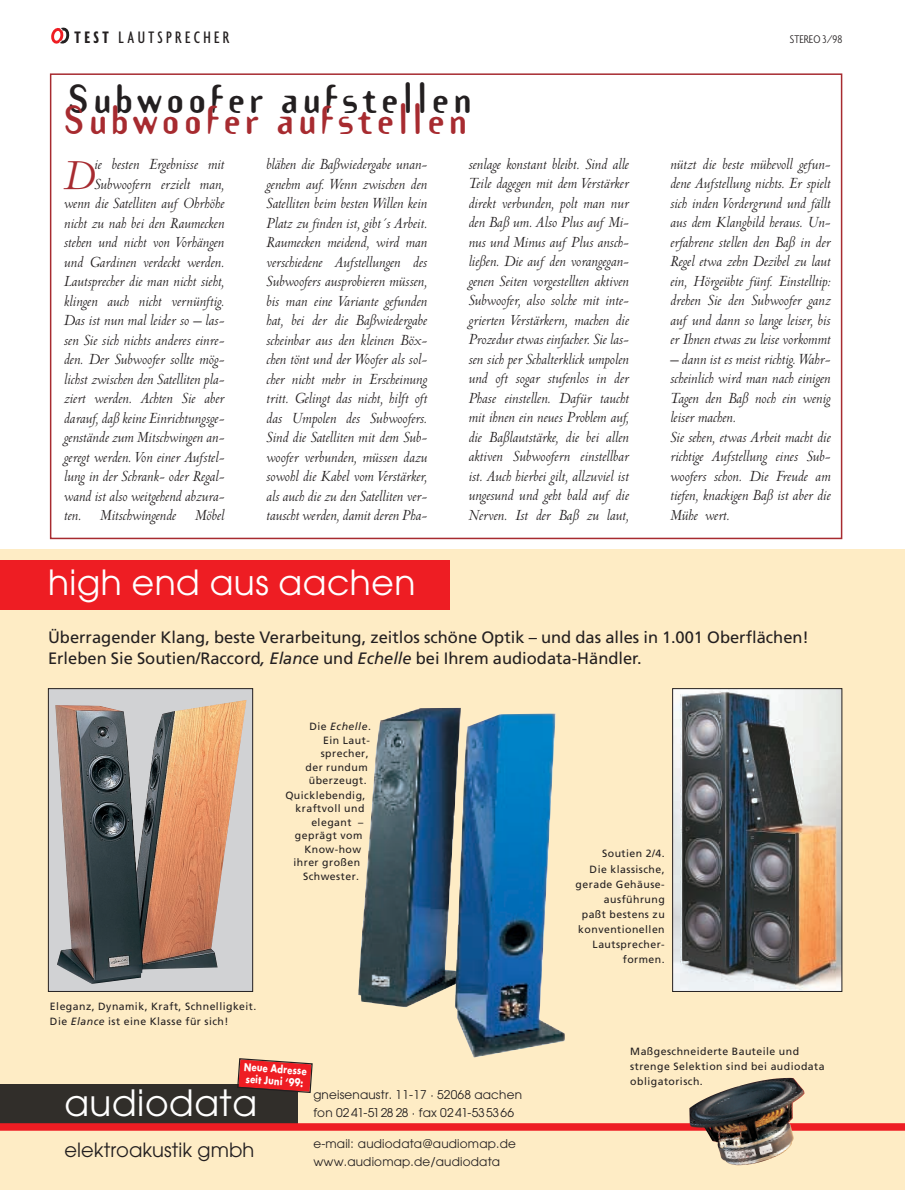
<style>
.page{position:relative;width:905px;height:1190px;background:#fff}
.page>*{position:absolute;margin:0;border:0;box-sizing:border-box;transform-origin:0 0}
.t1{font:italic 45.45px "Centaur";color:#a72b30}
.t2{font:700 36px "Template Gothic";letter-spacing:.11em;color:#231f20}
.t3{font:700 36px "Template Gothic";letter-spacing:.11em;color:#a72b30}
.t4{font:36px "Avant Garde";letter-spacing:.015em;color:#fff}
.t5{font:34.5px "Avant Garde";letter-spacing:.015em;color:#fff}
.t6{font:19.5px "Avant Garde";letter-spacing:.005em;color:#231f20}
.t7{font:500 extra-condensed 18px "Agenda";letter-spacing:.185em;color:#231f20}
.t8{font:italic 16.5px/19.5px "Centaur";color:#231f20;text-align:justify}
.t9{font:16.5px/21px "Frutiger";color:#231f20}
.t10{font:12px/17.7px "Avant Garde";letter-spacing:.015em;color:#231f20}
.t11{font:300 condensed 12px "Agenda";color:#231f20}
.t12{font:10.5px/15px "Frutiger";letter-spacing:.045em;color:#231f20}
.t13{font:700 10.5px/12px "Futura";color:#fff;scale:.8 1}
.t14{font:italic 10.5px "Frutiger";letter-spacing:.045em;color:#231f20}
.s1{font-weight:700}
.s2{font-style:italic}
.s3{font-style:normal}
</style>
<div class="page">
<div style="left:0;top:549px;width:904px;height:641px;background:#feecc5"></div>
<div style="left:0;top:560px;width:449px;height:50px;background:#ee1d23"></div>
<div style="left:50px;top:73px;width:792px;height:466px;border:2px solid #a72b30"></div>
<svg style="left:51px;top:27px;width:19px;height:17px"></svg>
<div style="left:0;top:1084px;width:298px;height:40px;background:#312e2a"></div>
<img style="left:674px;top:690px;width:166px;height:300px">
<div style="left:672px;top:688px;width:170px;height:304px;border:1px solid #231f20"></div>
<div style="left:0;top:1123px;width:904px;height:7px;background:#ee1d23"></div>
<div style="left:49px;top:689px;width:203px;height:302px;background:#d1d2d4"></div>
<div style="left:48px;top:688px;width:205px;height:304px;border:1px solid #231f20"></div>
<img style="left:55px;top:700px;width:191px;height:283px">
<img style="left:358px;top:708px;width:103px;height:300px">
<img style="left:453px;top:712px;width:112px;height:345px">
<img style="left:689px;top:1077px;width:115px;height:88px">
<svg style="left:237px;top:1058px;width:76px;height:35px"></svg>
<p class="t7" style="left:74px;top:30px;width:156px"><span class="s1">TEST</span> LAUTSPRECHER</p>
<p class="t11" style="left:790px;top:34px;width:54px">STEREO 3/98</p>
<h2 class="t2" style="left:68px;top:83px;width:404px">Subwoofer aufstellen</h2>
<h2 class="t3" style="left:64px;top:104px;width:404px">Subwoofer aufstellen</h2>
<p class="t8" style="left:468px;top:155px;width:162px">senlage konstant bleibt. Sind alle Teile dagegen mit dem Verstärker direkt verbunden, polt man nur den Baß um. Also Plus auf Mi&shy;nus und Minus auf Plus ansch&shy;ließen. Die auf den vorangegan&shy;genen Seiten vorgestellten aktiven Subwoofer, also solche mit inte&shy;grierten Verstärkern, machen die Prozedur etwas einfacher. Sie las&shy;sen sich per Schalterklick umpolen und oft sogar stufenlos in der Phase einstellen. Dafür taucht mit ihnen ein neues Problem auf, die Baßlautstärke, die bei allen aktiven Subwoofern einstellbar ist. Auch hierbei gilt, allzuviel ist ungesund und geht bald auf die Nerven. Ist der Baß zu laut,</p>
<p class="t8" style="left:64px;top:156px;width:162px;text-align:right">ie besten Ergebnisse mit<br>Subwoofern erzielt man, wenn die Satelliten auf Ohrhöhe nicht zu nah bei den Raumecken stehen und nicht von Vorhängen und Gardinen verdeckt werden.<br>Lautsprecher die man nicht sieht, klingen auch nicht vernünftig.<br>Das ist nun mal leider so – las&shy;sen Sie sich nichts anderes einre&shy;den. Der Subwoofer sollte mög&shy;lichst zwischen den Satelliten pla&shy;ziert werden. Achten Sie aber darauf, daß keine Einrichtungsge&shy;genstände zum Mitschwingen an&shy;geregt werden. Von einer Aufstel&shy;lung in der Schrank- oder Regal&shy;wand ist also weitgehend abzura&shy;ten. Mitschwingende Möbel</p>
<p class="t8" style="left:670px;top:155px;width:162px">nützt die beste mühevoll gefun&shy;dene Aufstellung nichts. Er spielt sich inden Vordergrund und fällt aus dem Klangbild heraus. Un&shy;erfahrene stellen den Baß in der Regel etwa zehn Dezibel zu laut ein, Hörgeübte fünf. Einstelltip: drehen Sie den Subwoofer ganz auf und dann so lange leiser, bis er Ihnen etwas zu leise vorkommt</p>
<p class="t8" style="left:266px;top:156px;width:162px">blähen die Baßwiedergabe unan&shy;genehm auf. Wenn zwischen den Satelliten beim besten Willen kein Platz zu finden ist, gibt´s Arbeit.<br>Raumecken meidend, wird man verschiedene Aufstellungen des Subwoofers ausprobieren müssen, bis man eine Variante gefunden hat, bei der die Baßwiedergabe scheinbar aus den kleinen Böx&shy;chen tönt und der Woofer als sol&shy;cher nicht mehr in Erscheinung tritt. Gelingt das nicht, hilft oft das Umpolen des Subwoofers.<br>Sind die Satelliten mit dem Sub&shy;woofer verbunden, müssen dazu sowohl die Kabel vom Verstärker, als auch die zu den Satelliten ver&shy;tauscht werden, damit deren Pha-</p>
<h1 class="t1" style="left:64px;top:158px;width:32px">D</h1>
<p class="t8" style="left:670px;top:350px;width:162px;text-align:left">– dann ist es meist richtig. Wahr&shy;scheinlich wird man nach einigen<br>Tagen den Baß noch ein wenig leiser machen.<br>Sie sehen, etwas Arbeit macht die richtige Aufstellung eines Sub&shy;woofers schon. Die Freude am tiefen, knackigen Baß ist aber die<br>Mühe wert.</p>
<h3 class="t5" style="left:48px;top:569px;width:369px">high end aus aachen</h3>
<p class="t9" style="left:48px;top:627px;width:762px">Überragender Klang, beste Verarbeitung, zeitlos schöne Optik – und das alles in 1.001 Oberflächen!<br>Erleben Sie Soutien/Raccord<span class="s2">, Elance</span> und <span class="s2">Echelle</span> bei Ihrem audiodata-Händler.</p>
<p class="t14" style="left:309px;top:722px;width:63px"><span class="s3">Die</span> Echelle<span class="s3">.</span></p>
<p class="t12" style="left:323px;top:733px;width:48px">Ein Laut-</p>
<p class="t12" style="left:321px;top:746px;width:50px">sprecher,</p>
<p class="t12" style="left:305px;top:760px;width:64px">der rundum</p>
<p class="t12" style="left:309px;top:773px;width:59px">überzeugt.</p>
<p class="t12" style="left:285px;top:788px;width:82px">Quicklebendig,</p>
<p class="t12" style="left:295px;top:802px;width:70px">kraftvoll und</p>
<p class="t12" style="left:311px;top:815px;width:54px">elegant –</p>
<p class="t12" style="left:295px;top:829px;width:69px">geprägt vom</p>
<p class="t12" style="left:304px;top:842px;width:58px">Know-how</p>
<p class="t12" style="left:293px;top:856px;width:68px">ihrer großen</p>
<p class="t12" style="left:303px;top:869px;width:58px">Schwester.</p>
<p class="t12" style="left:50px;top:999px;width:208px">Eleganz, Dynamik, Kraft, Schnelligkeit.<br>Die <span class="s2">Elance</span> ist eine Klasse für sich!</p>
<p class="t13" style="left:244px;top:1061px;width:80px;rotate:4deg">Neue Adresse seit Juni ‘99:</p>
<h2 class="t4" style="left:64px;top:1089px;width:194px">audiodata</h2>
<p class="t6" style="left:64px;top:1142px;width:191px">elektroakustik gmbh</p>
<p class="t10" style="left:313px;top:1087px;width:210px">gneisenaustr. 11-17 · 52068 aachen fon 0241-5128 28 · fax 0241-535366</p>
<p class="t10" style="left:313px;top:1136px;width:204px">e-mail: audiodata@audiomap.de www.audiomap.de/audiodata</p>
<p class="t12" style="left:589px;top:846px;width:77px;line-height:16.4px;text-align:right">Soutien 2/4.<br>Die klassische,</p>
<p class="t12" style="left:575px;top:878px;width:91px;text-align:right">gerade Gehäuse&shy;ausführung<br>paßt bestens zu konventionellen<br>Lautsprecher&shy;formen.</p>
<p class="t12" style="left:630px;top:1044px;width:196px">Maßgeschneiderte Bauteile und strenge Selektion sind bei audiodata obligatorisch.</p>
</div>
